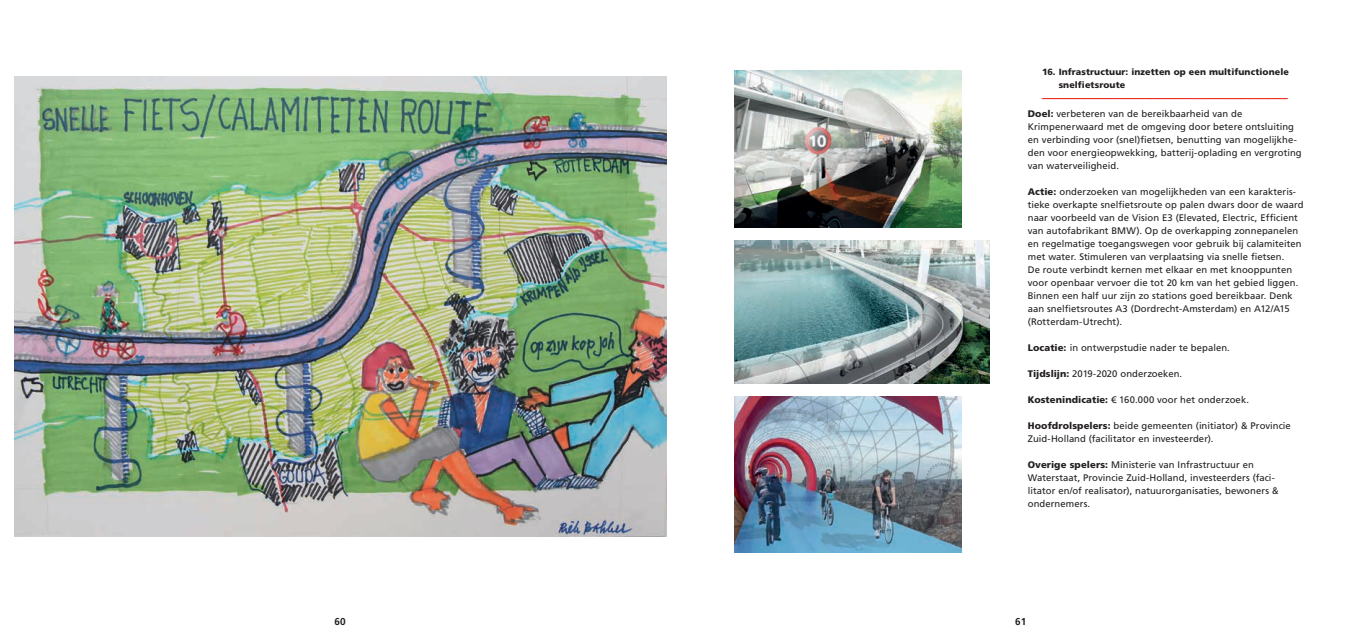
<style>
.page{position:relative;width:1361px;height:644px;background:#fff}
.page>*{position:absolute;margin:0;border:0;box-sizing:border-box;transform-origin:0 0}
.t1{font:700 10px "Frutiger LT Std";color:#231f20}
.t2{font:9.5px/13px "Frutiger LT Std";letter-spacing:.005em;color:#231f20}
.t3{font:900 9px/13px "Frutiger LT Std";letter-spacing:.01em;color:#231f20}
.t4{font:900 9px "Frutiger LT Std";color:#ee2e22}
.s1{font-weight:900}
</style>
<div class="page">
<img style="left:14px;top:77px;width:652px;height:459px">
<img style="left:734px;top:71px;width:227px;height:156px">
<img style="left:734px;top:240px;width:255px;height:143px">
<img style="left:734px;top:396px;width:227px;height:156px">
<p class="t3" style="left:1058px;top:65px;width:232px;text-indent:-17px">16. Infrastructuur: inzetten op een multifunctionele snelfietsroute</p>
<p class="t4" style="left:1042px;top:92px;width:247px">——————————————————----––––––––––––––––––––––</p>
<p class="t2" style="left:1028px;top:107px;width:275px"><span class="s1">Doel:</span> verbeteren van de bereikbaarheid van de Krimpenerwaard met de omgeving door betere ontsluiting en verbinding voor (snel)fietsen, benutting van mogelijkhe&shy;den voor energieopwekking, batterij-oplading en vergroting van waterveiligheid.</p>
<p class="t2" style="left:1028px;top:185px;width:277px"><span class="s1">Actie:</span> onderzoeken van mogelijkheden van een karakteris&shy;tieke overkapte snelfietsroute op palen dwars door de waard naar voorbeeld van de Vision E3 (Elevated, Electric, Efficient van autofabrikant BMW). Op de overkapping zonnepanelen en regelmatige toegangswegen voor gebruik bij calamiteiten met water. Stimuleren van verplaatsing via snelle fietsen.<br>De route verbindt kernen met elkaar en met knooppunten voor openbaar vervoer die tot 20 km van het gebied liggen.<br>Binnen een half uur zijn zo stations goed bereikbaar. Denk aan snelfietsroutes A3 (Dordrecht-Amsterdam) en A12/A15 (Rotterdam-Utrecht).</p>
<p class="t2" style="left:1028px;top:341px;width:204px"><span class="s1">Locatie:</span> in ontwerpstudie nader te bepalen.</p>
<p class="t2" style="left:1028px;top:367px;width:156px"><span class="s1">Tijdslijn:</span> 2019-2020 onderzoeken.</p>
<p class="t2" style="left:1028px;top:393px;width:223px"><span class="s1">Kostenindicatie:</span> € 160.000 voor het onderzoek.</p>
<p class="t2" style="left:1028px;top:419px;width:265px"><span class="s1">Hoofdrolspelers:</span> beide gemeenten (initiator) &amp; Provincie<br>Zuid-Holland (facilitator en investeerder).</p>
<p class="t2" style="left:1028px;top:458px;width:252px"><span class="s1">Overige spelers:</span> Ministerie van Infrastructuur en Waterstaat, Provincie Zuid-Holland, investeerders (faci&shy;litator en/of realisator), natuurorganisaties, bewoners &amp; ondernemers.</p>
<p class="t1" style="left:335px;top:615px;width:13px">60</p>
<p class="t1" style="left:1015px;top:615px;width:13px">61</p>
</div>
